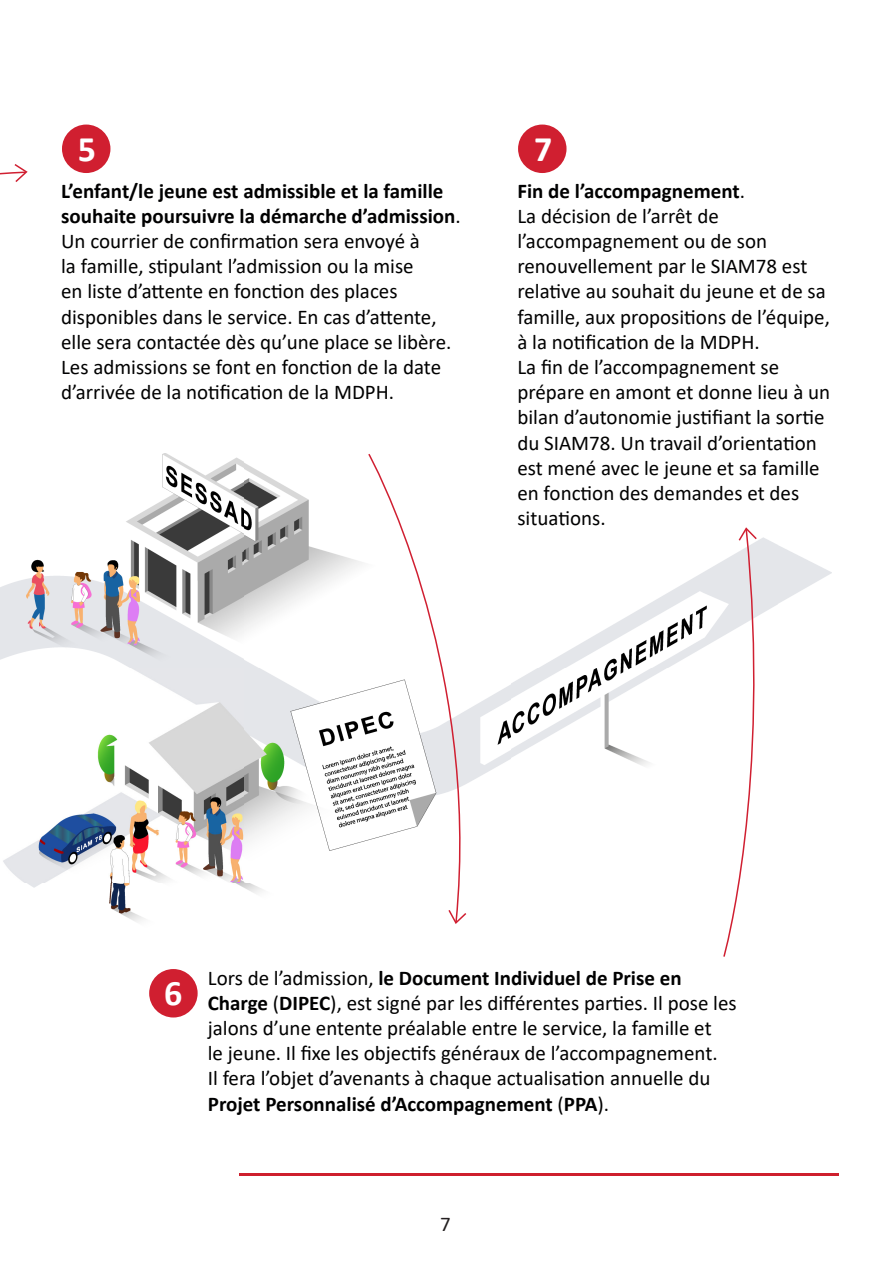
<style>
.page{position:relative;width:893px;height:1263px;background:#fff}
.page>*{position:absolute;margin:0;border:0;box-sizing:border-box;transform-origin:0 0}
.t1{font:700 36px "Calibri";color:#fff}
.t2{font:21px/25.2px "Calibri";color:#000001}
.t3{font:21px "Calibri";color:#231f20}
.s1{font-weight:700}
</style>
<div class="page">
<img style="left:0;top:453px;width:832px;height:469px">
<hr style="left:240px;top:1174px;width:599px;height:2px;background:#ce1f2d">
<div style="left:149px;top:969px;width:49px;height:48px;background:#d01f30;border-radius:50%"></div>
<div style="left:62px;top:125px;width:48px;height:48px;background:#d01f30;border-radius:50%"></div>
<div style="left:518px;top:125px;width:48px;height:48px;background:#d01f30;border-radius:50%"></div>
<svg style="left:367px;top:453px;width:115px;height:469px"></svg>
<svg style="left:447px;top:908px;width:21px;height:16px"></svg>
<svg style="left:722px;top:526px;width:50px;height:431px"></svg>
<svg style="left:0;top:164px;width:28px;height:18px"></svg>
<p class="t1" style="left:78px;top:123px;width:20px">5</p>
<p class="t1" style="left:534px;top:123px;width:20px">7</p>
<p class="t2" style="left:61px;top:177px;width:401px"><span class="s1">L’enfant/le jeune est admissible et la famille souhaite poursuivre la démarche d’admission</span>.<br>Un courrier de confirmation sera envoyé à<br>la famille, stipulant l’admission ou la mise<br>en liste d’attente en fonction des places disponibles dans le service. En cas d’attente, elle sera contactée dès qu’une place se libère.<br>Les admissions se font en fonction de la date d’arrivée de la notification de la MDPH.</p>
<p class="t2" style="left:517px;top:177px;width:314px"><span class="s1">Fin de l’accompagnement</span>.<br>La décision de l’arrêt de l’accompagnement ou de son renouvellement par le SIAM78 est relative au souhait du jeune et de sa famille, aux propositions de l’équipe, à la notification de la MDPH.</p>
<p class="t2" style="left:517px;top:354px;width:314px">La fin de l’accompagnement se prépare en amont et donne lieu à un bilan d’autonomie justifiant la sortie du SIAM78. Un travail d’orientation est mené avec le jeune et sa famille en fonction des demandes et des situations.</p>
<p class="t1" style="left:164px;top:968px;width:20px">6</p>
<p class="t2" style="left:208px;top:964px;width:530px">Lors de l’admission, <span class="s1">le Document Individuel de Prise en Charge</span> (<span class="s1">DIPEC</span>), est signé par les différentes parties. Il pose les jalons d’une entente préalable entre le service, la famille et<br>le jeune. Il fixe les objectifs généraux de l’accompagnement.<br>Il fera l’objet d’avenants à chaque actualisation annuelle du <span class="s1">Projet Personnalisé d’Accompagnement</span> (<span class="s1">PPA</span>).</p>
<p class="t3" style="left:440px;top:1209px;width:12px">7</p>
</div>
